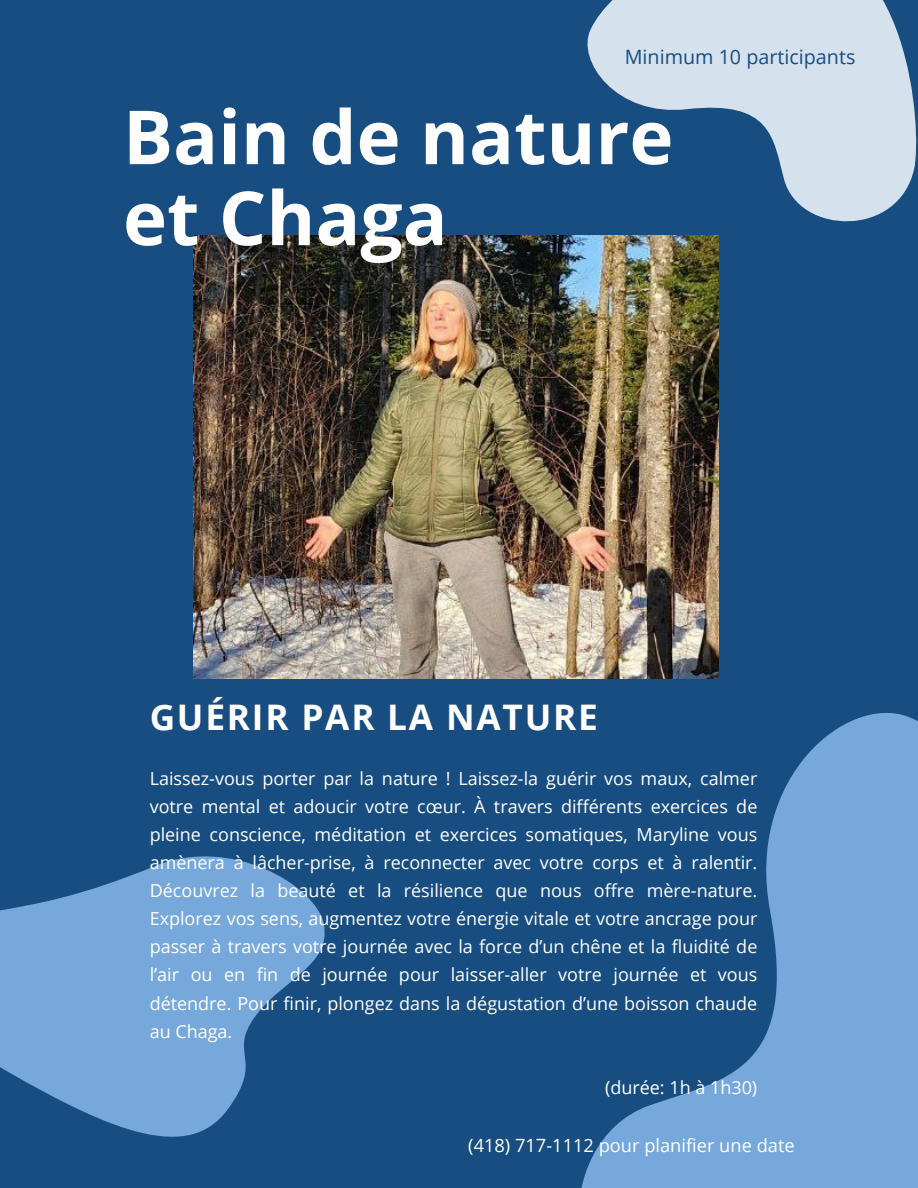
<style>
.page{position:relative;width:918px;height:1188px;background:#174d80}
.page>*{position:absolute;margin:0;border:0;box-sizing:border-box;transform-origin:0 0}
.t1{font:700 74.55px/81px "Open Sans";color:#fff}
.t2{font:700 35.25px "Open Sans";letter-spacing:.05em;color:#fff}
.t3{font:19.8px "Open Sans";color:#174d80}
.t4{font:18.3px "Open Sans";color:#fff}
.t5{font:18px/28.2px "Open Sans";color:#fff;text-align:justify}
</style>
<div class="page">
<svg style="left:0;top:856px;width:325px;height:281px;fill:#76a8db"></svg>
<svg style="left:551px;top:0;width:366px;height:236px;fill:#d5e1ed"></svg>
<svg style="left:581px;top:713px;width:337px;height:475px;fill:#76a8db"></svg>
<img style="left:194px;top:236px;width:525px;height:443px">
<h2 class="t3" style="left:625px;top:43px;width:232px">Minimum 10 participants</h2>
<p class="t1" style="left:123px;top:95px;width:552px">Bain de nature et Chaga</p>
<p class="t2" style="left:150px;top:692px;width:450px">GUÉRIR PAR LA NATURE</p>
<h1 class="t5" style="left:150px;top:764px;width:609px">Laissez-vous porter par la nature ! Laissez-la guérir vos maux, calmer votre mental et adoucir votre cœur. À travers différents exercices de pleine conscience, méditation et exercices somatiques, Maryline vous amènera à lâcher-prise, à reconnecter avec votre corps et à ralentir.<br>Découvrez la beauté et la résilience que nous offre mère-nature.<br>Explorez vos sens, augmentez votre énergie vitale et votre ancrage pour passer à travers votre journée avec la force d’un chêne et la fluidité de l’air ou en fin de journée pour laisser-aller votre journée et vous détendre. Pour finir, plongez dans la dégustation d’une boisson chaude au Chaga.</h1>
<p class="t5" style="left:605px;top:1073px;width:154px">(durée: 1h à 1h30)</p>
<p class="t4" style="left:468px;top:1133px;width:328px">(418) 717-1112 pour planifier une date</p>
</div>
